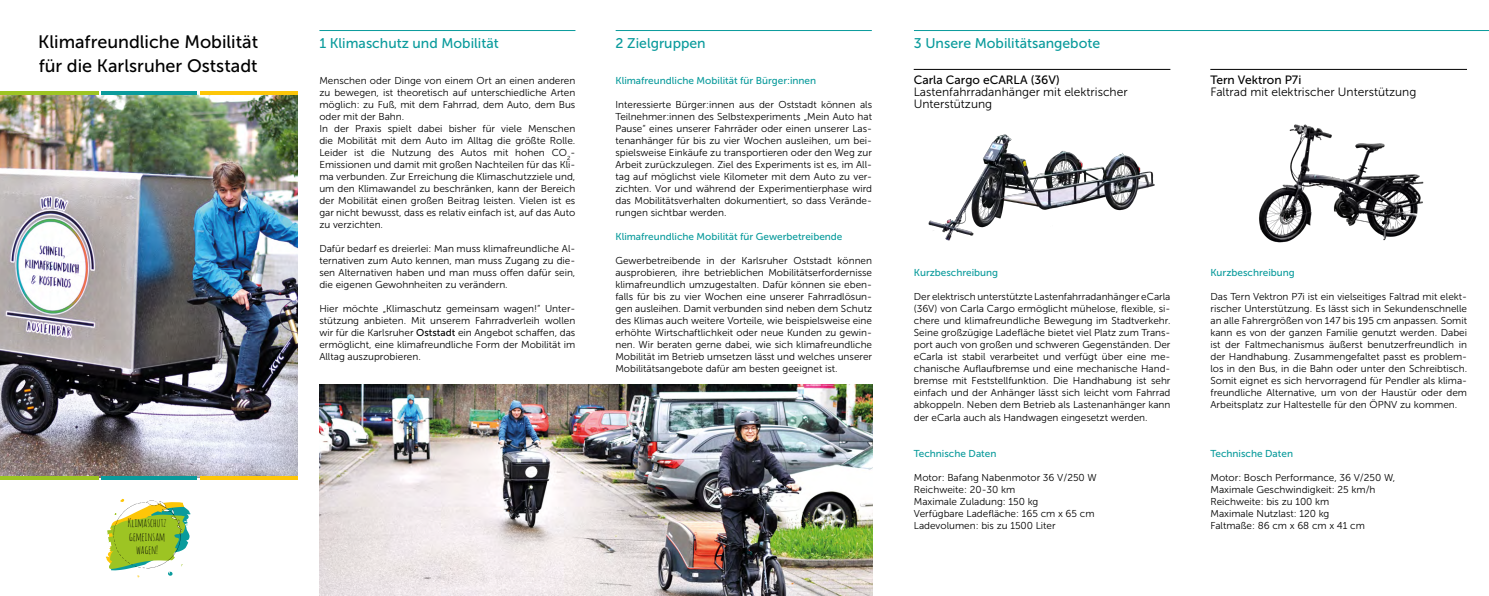
<style>
.page{position:relative;width:1489px;height:596px;background:#fff}
.page>*{position:absolute;margin:0;border:0;box-sizing:border-box;transform-origin:0 0}
.t1{font:18px "Museo Sans 500";color:#000}
.t2{font:14px "Museo Sans 500";color:#0a9b9c}
.t3{font:12px/12px "Museo Sans 300";color:#000}
.t4{font:12px "Museo Sans 500";color:#000}
.t5{font:11.5px/13.8px "Amatic SC";color:#020203;text-align:center}
.t6{font:10px/12px "Museo Sans 300";color:#000;text-align:justify}
.t7{font:10px "Museo Sans 500";color:#0a9b9c}
.s1{font-family:"Museo Sans 500"}
</style>
<div class="page">
<hr style="left:913px;top:69px;width:257px;height:1px;background:#000">
<hr style="left:1210px;top:69px;width:256px;height:1px;background:#000">
<hr style="left:319px;top:30px;width:256px;height:1px;background:#0a9b9c">
<hr style="left:615px;top:30px;width:256px;height:1px;background:#0a9b9c">
<hr style="left:913px;top:30px;width:575px;height:1px;background:#0a9b9c">
<img style="left:319px;top:384px;width:553px;height:211px">
<img style="left:928px;top:134px;width:227px;height:107px">
<img style="left:1259px;top:124px;width:165px;height:119px">
<img style="left:0;top:94px;width:298px;height:383px">
<hr style="left:101px;top:91px;width:96px;height:3px;background:#0a9b9c">
<hr style="left:0;top:91px;width:99px;height:3px;background:#9dc423">
<hr style="left:200px;top:91px;width:98px;height:3px;background:#fdc608">
<hr style="left:101px;top:476px;width:96px;height:3px;background:#0a9b9c">
<hr style="left:0;top:476px;width:99px;height:3px;background:#9dc423">
<hr style="left:200px;top:476px;width:98px;height:3px;background:#fdc608">
<svg style="left:106px;top:498px;width:85px;height:79px"></svg>
<h1 class="t1" style="left:38px;top:32px;width:221px">Klimafreundliche Mobilität</h1>
<h2 class="t2" style="left:319px;top:36px;width:181px">1 Klimaschutz und Mobilität</h2>
<h2 class="t2" style="left:615px;top:36px;width:92px">2 Zielgruppen</h2>
<h2 class="t2" style="left:913px;top:36px;width:188px">3 Unsere Mobilitätsangebote</h2>
<h1 class="t1" style="left:39px;top:56px;width:220px">für die Karlsruher Oststadt</h1>
<p class="t5" style="left:128px;top:515px;width:40px">Klimaschutz gemeinsam wagen!</p>
<p class="t6" style="left:319px;top:75px;width:257px;text-align:left">Menschen oder Dinge von einem Ort an einen anderen zu bewegen, ist theoretisch auf unterschiedliche Arten möglich: zu Fuß, mit dem Fahrrad, dem Auto, dem Bus oder mit der Bahn.<br>In der Praxis spielt dabei bisher für viele Menschen die Mobilität mit dem Auto im Alltag die größte Rolle.<br>Leider ist die Nutzung des Autos mit hohen CO<sub>2</sub>- Emissionen und damit mit großen Nachteilen für das Kli&shy;ma verbunden. Zur Erreichung die Klimaschutzziele und, um den Klimawandel zu beschränken, kann der Bereich der Mobilität einen großen Beitrag leisten. Vielen ist es gar nicht bewusst, dass es relativ einfach ist, auf das Auto zu verzichten.</p>
<p class="t6" style="left:319px;top:243px;width:257px">Dafür bedarf es dreierlei: Man muss klimafreundliche Al&shy;ternativen zum Auto kennen, man muss Zugang zu die&shy;sen Alternativen haben und man muss offen dafür sein, die eigenen Gewohnheiten zu verändern.</p>
<p class="t6" style="left:319px;top:303px;width:257px">Hier möchte „Klimaschutz gemeinsam wagen!“ Unter&shy;stützung anbieten. Mit unserem Fahrradverleih wollen wir für die Karlsruher <span class="s1">Oststadt</span> ein Angebot schaffen, das ermöglicht, eine klimafreundliche Form der Mobilität im Alltag auszuprobieren.</p>
<p class="t7" style="left:615px;top:75px;width:202px">Klimafreundliche Mobilität für Bürger:innen</p>
<p class="t6" style="left:615px;top:99px;width:258px">Interessierte Bürger:innen aus der Oststadt können als Teilnehmer:innen des Selbstexperiments „Mein Auto hat Pause“ eines unserer Fahrräder oder einen unserer Las&shy;tenanhänger für bis zu vier Wochen ausleihen, um bei&shy;spielsweise Einkäufe zu transportieren oder den Weg zur Arbeit zurückzulegen. Ziel des Experiments ist es, im All&shy;tag auf möglichst viele Kilometer mit dem Auto zu ver&shy;zichten. Vor und während der Experimentierphase wird das Mobilitätsverhalten dokumentiert, so dass Verände&shy;rungen sichtbar werden.</p>
<p class="t7" style="left:615px;top:231px;width:228px">Klimafreundliche Mobilität für Gewerbetreibende</p>
<p class="t6" style="left:615px;top:255px;width:258px">Gewerbetreibende in der Karlsruher Oststadt können ausprobieren, ihre betrieblichen Mobilitätserfordernisse klimafreundlich umzugestalten. Dafür können sie eben&shy;falls für bis zu vier Wochen eine unserer Fahrradlösun&shy;gen ausleihen. Damit verbunden sind neben dem Schutz des Klimas auch weitere Vorteile, wie beispielsweise eine erhöhte Wirtschaftlichkeit oder neue Kunden zu gewin&shy;nen. Wir beraten gerne dabei, wie sich klimafreundliche Mobilität im Betrieb umsetzen lässt und welches unserer Mobilitätsangebote dafür am besten geeignet ist.</p>
<p class="t4" style="left:913px;top:73px;width:147px">Carla Cargo eCARLA (36V)</p>
<p class="t3" style="left:913px;top:86px;width:215px">Lastenfahrradanhänger mit elektrischer<br>Unterstützung</p>
<p class="t7" style="left:913px;top:267px;width:86px">Kurzbeschreibung</p>
<p class="t6" style="left:913px;top:291px;width:258px">Der elektrisch unterstützte Lastenfahrradanhänger eCarla (36V) von Carla Cargo ermöglicht mühelose, flexible, si&shy;chere und klimafreundliche Bewegung im Stadtverkehr.<br>Seine großzügige Ladefläche bietet viel Platz zum Trans&shy;port auch von großen und schweren Gegenständen. Der eCarla ist stabil verarbeitet und verfügt über eine me&shy;chanische Auflaufbremse und eine mechanische Hand&shy;bremse mit Feststellfunktion. Die Handhabung ist sehr einfach und der Anhänger lässt sich leicht vom Fahrrad abkoppeln. Neben dem Betrieb als Lastenanhänger kann der eCarla auch als Handwagen eingesetzt werden.</p>
<p class="t7" style="left:913px;top:447px;width:84px">Technische Daten</p>
<p class="t6" style="left:913px;top:471px;width:184px;text-align:left">Motor: Bafang Nabenmotor 36 V/250 W<br>Reichweite: 20-30 km<br>Maximale Zuladung: 150 kg<br>Verfügbare Ladefläche: 165 cm x 65 cm<br>Ladevolumen: bis zu 1500 Liter</p>
<p class="t4" style="left:1210px;top:73px;width:92px">Tern Vektron P7i</p>
<p class="t3" style="left:1210px;top:86px;width:207px">Faltrad mit elektrischer Unterstützung</p>
<p class="t7" style="left:1210px;top:267px;width:86px">Kurzbeschreibung</p>
<p class="t6" style="left:1210px;top:291px;width:258px">Das Tern Vektron P7i ist ein vielseitiges Faltrad mit elekt&shy;rischer Unterstützung. Es lässt sich in Sekundenschnelle an alle Fahrergrößen von 147 bis 195 cm anpassen. Somit kann es von der ganzen Familie genutzt werden. Dabei ist der Faltmechanismus äußerst benutzerfreundlich in der Handhabung. Zusammengefaltet passt es problem&shy;los in den Bus, in die Bahn oder unter den Schreibtisch.<br>Somit eignet es sich hervorragend für Pendler als klima&shy;freundliche Alternative, um von der Haustür oder dem Arbeitsplatz zur Haltestelle für den ÖPNV zu kommen.</p>
<p class="t7" style="left:1210px;top:447px;width:84px">Technische Daten</p>
<p class="t6" style="left:1210px;top:471px;width:186px;text-align:left">Motor: Bosch Performance, 36 V/250 W,<br>Maximale Geschwindigkeit: 25 km/h<br>Reichweite: bis zu 100 km<br>Maximale Nutzlast: 120 kg<br>Faltmaße: 86 cm x 68 cm x 41 cm</p>
</div>
